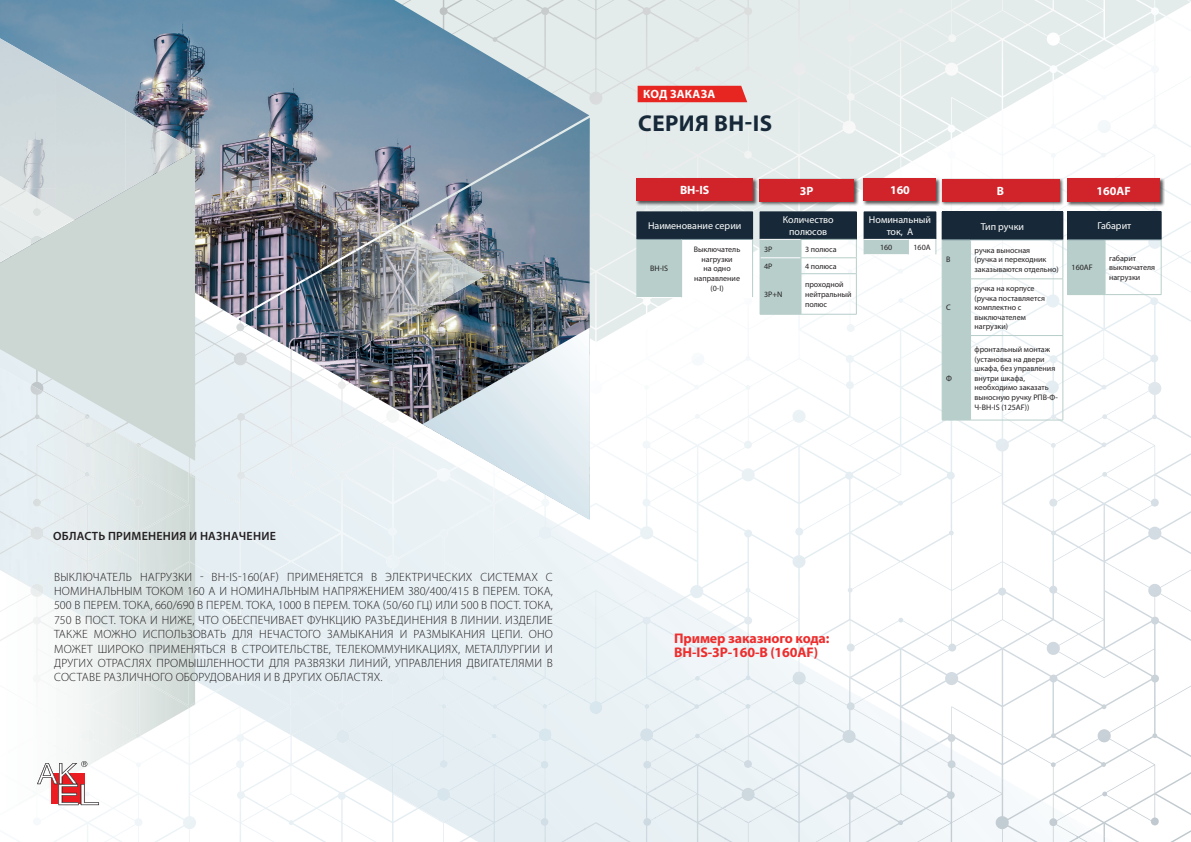
<style>
.page{position:relative;width:1191px;height:842px;background:#fff}
.page>*{position:absolute;margin:0;border:0;box-sizing:border-box;transform-origin:0 0}
.Pod{font:700 23px "Myriad Pro";letter-spacing:.02em;color:#172938}
.t1{font:700 14px "Myriad Pro";letter-spacing:-.01em;color:#ee2d2d}
.Pod-2{font:300 12px/14.4px "Myriad Pro";letter-spacing:.02em;color:#231f20;text-align:justify}
.Pod-3{font:600 12px "Myriad Pro";letter-spacing:.02em;color:#231f20}
.Pod-4{font:700 12px "Myriad Pro";color:#fff}
.t2{font:10px/12px "Myriad Pro";color:#fff;text-align:center}
.t3{font:8px/9.6px "Myriad Pro";color:#231f20}
</style>
<div class="page">
<img style="left:300px;top:580px;width:70px;height:201px">
<img style="left:370px;top:779px;width:38px;height:42px">
<img style="left:195px;top:500px;width:1px;height:64px">
<img style="left:726px;top:616px;width:64px;height:226px">
<img style="left:789px;top:656px;width:71px;height:186px">
<img style="left:902px;top:696px;width:23px;height:24px">
<img style="left:986px;top:756px;width:33px;height:19px">
<img style="left:1041px;top:796px;width:62px;height:33px">
<svg style="left:233px;top:0;width:958px;height:401px"></svg>
<img style="left:195px;top:318px;width:38px;height:182px">
<div style="left:232px;top:350px;width:70px;height:230px;background:#e5eef3"></div>
<div style="left:302px;top:519px;width:71px;height:234px;background:#e5eef3"></div>
<div style="left:373px;top:519px;width:35px;height:275px;background:#e6eff3"></div>
<img style="left:408px;top:519px;width:70px;height:318px">
<div style="left:478px;top:520px;width:72px;height:322px;background:#e7f0f4"></div>
<div style="left:549px;top:524px;width:36px;height:318px;background:#e9f1f5"></div>
<div style="left:195px;top:564px;width:38px;height:120px;background:#e3edf2"></div>
<img style="left:584px;top:553px;width:72px;height:235px">
<img style="left:232px;top:579px;width:36px;height:142px">
<img style="left:654px;top:595px;width:72px;height:247px">
<div style="left:267px;top:618px;width:36px;height:118px;background:#e4eef3"></div>
<img style="left:724px;top:626px;width:72px;height:196px">
<img style="left:795px;top:662px;width:36px;height:180px">
<img style="left:214px;top:683px;width:19px;height:9px">
<img style="left:830px;top:691px;width:72px;height:151px">
<img style="left:901px;top:720px;width:71px;height:122px">
<img style="left:367px;top:752px;width:7px;height:27px">
<img style="left:971px;top:775px;width:35px;height:67px">
<img style="left:619px;top:786px;width:37px;height:56px">
<img style="left:1006px;top:800px;width:72px;height:42px">
<img style="left:584px;top:822px;width:36px;height:15px">
<img style="left:724px;top:821px;width:28px;height:21px">
<img style="left:1076px;top:829px;width:29px;height:13px">
<img style="left:0;top:0;width:589px;height:318px">
<img style="left:238px;top:118px;width:352px;height:401px">
<img style="left:56px;top:678px;width:139px;height:137px">
<img style="left:0;top:461px;width:195px;height:217px">
<img style="left:0;top:38px;width:56px;height:113px">
<img style="left:56px;top:70px;width:70px;height:81px">
<img style="left:125px;top:110px;width:36px;height:41px">
<img style="left:160px;top:130px;width:35px;height:21px">
<svg style="left:0;top:151px;width:195px;height:310px;fill:#ccd6d3"></svg>
<svg style="left:422px;top:328px;width:168px;height:192px"></svg>
<img style="left:322px;top:182px;width:75px;height:45px">
<img style="left:322px;top:227px;width:131px;height:106px">
<img style="left:452px;top:257px;width:33px;height:37px">
<img style="left:322px;top:333px;width:63px;height:35px">
<svg style="left:37px;top:761px;width:62px;height:44px"></svg>
<div style="left:637px;top:86px;width:110px;height:16px;background:#e72621"></div>
<div style="left:637px;top:212px;width:115px;height:27px;background:#172938"></div>
<div style="left:637px;top:239px;width:44px;height:58px;background:#b7ceca"></div>
<div style="left:681px;top:239px;width:71px;height:58px;background:#fff"></div>
<svg style="left:636px;top:212px;width:1px;height:27px"></svg>
<hr style="left:636px;top:239px;width:45px;height:1px;background:#78919a">
<hr style="left:681px;top:239px;width:72px;height:1px;background:#78919a">
<hr style="left:636px;top:240px;width:1px;height:57px;background:#b7ceca">
<hr style="left:681px;top:240px;width:1px;height:57px;background:#b7ceca">
<hr style="left:752px;top:240px;width:1px;height:57px;background:#b7ceca">
<hr style="left:636px;top:297px;width:45px;height:1px;background:#fff">
<hr style="left:681px;top:297px;width:72px;height:1px;background:#fff">
<svg style="left:752px;top:212px;width:1px;height:27px"></svg>
<div style="left:635px;top:178px;width:123px;height:28px;background:#231f20;opacity:.75"></div>
<div style="left:636px;top:179px;width:117px;height:22px;background:#d1232a"></div>
<div style="left:758px;top:178px;width:101px;height:28px;background:#231f20;opacity:.75"></div>
<div style="left:759px;top:179px;width:94px;height:22px;background:#d1232a"></div>
<div style="left:760px;top:212px;width:96px;height:27px;background:#172938"></div>
<hr style="left:800px;top:239px;width:56px;height:1px;background:#b7ceca">
<hr style="left:800px;top:258px;width:56px;height:1px;background:#b7ceca">
<div style="left:760px;top:238px;width:41px;height:76px;background:#b7ceca"></div>
<svg style="left:856px;top:212px;width:1px;height:61px"></svg>
<hr style="left:760px;top:273px;width:41px;height:1px;background:#b7ceca">
<hr style="left:760px;top:274px;width:1px;height:40px;background:#b7ceca">
<hr style="left:801px;top:273px;width:55px;height:1px;background:#b7ceca">
<hr style="left:800px;top:274px;width:1px;height:40px;background:#b7ceca">
<hr style="left:856px;top:274px;width:1px;height:40px;background:#b7ceca">
<hr style="left:760px;top:314px;width:41px;height:1px;background:#b7ceca">
<hr style="left:801px;top:314px;width:55px;height:1px;background:#b7ceca">
<div style="left:862px;top:178px;width:79px;height:28px;background:#231f20;opacity:.75"></div>
<div style="left:864px;top:179px;width:72px;height:22px;background:#d1232a"></div>
<div style="left:864px;top:212px;width:72px;height:27px;background:#172938"></div>
<div style="left:864px;top:239px;width:44px;height:16px;background:#b7ceca"></div>
<hr style="left:864px;top:239px;width:44px;height:1px;background:#fff">
<hr style="left:864px;top:254px;width:44px;height:1px;background:#fff">
<svg style="left:908px;top:238px;width:28px;height:17px"></svg>
<div style="left:942px;top:212px;width:120px;height:28px;background:#172938"></div>
<hr style="left:970px;top:211px;width:93px;height:1px;background:#172938">
<hr style="left:970px;top:240px;width:93px;height:1px;background:#78919a">
<hr style="left:970px;top:240px;width:1px;height:39px;background:#b7ceca">
<hr style="left:1062px;top:240px;width:1px;height:39px;background:#b7ceca">
<hr style="left:970px;top:279px;width:93px;height:1px;background:#b7ceca">
<hr style="left:970px;top:279px;width:1px;height:56px;background:#b7ceca">
<hr style="left:1062px;top:279px;width:1px;height:56px;background:#b7ceca">
<hr style="left:970px;top:335px;width:93px;height:1px;background:#b7ceca">
<hr style="left:970px;top:336px;width:1px;height:84px;background:#b7ceca">
<hr style="left:1062px;top:336px;width:1px;height:84px;background:#b7ceca">
<svg style="left:942px;top:211px;width:28px;height:210px"></svg>
<hr style="left:970px;top:420px;width:93px;height:1px;background:#b7ceca">
<div style="left:940px;top:178px;width:124px;height:28px;background:#231f20;opacity:.75"></div>
<div style="left:942px;top:179px;width:117px;height:22px;background:#d1232a"></div>
<div style="left:1067px;top:212px;width:94px;height:28px;background:#172938"></div>
<div style="left:1067px;top:240px;width:38px;height:55px;background:#b7ceca"></div>
<hr style="left:1067px;top:211px;width:38px;height:1px;background:#172938">
<svg style="left:1062px;top:212px;width:5px;height:28px"></svg>
<hr style="left:1105px;top:211px;width:56px;height:1px;background:#172938">
<hr style="left:1067px;top:239px;width:38px;height:1px;background:#78919a">
<hr style="left:1105px;top:239px;width:56px;height:1px;background:#78919a">
<hr style="left:1160px;top:240px;width:1px;height:54px;background:#b7ceca">
<hr style="left:1105px;top:294px;width:56px;height:1px;background:#b7ceca">
<div style="left:1066px;top:178px;width:98px;height:29px;background:#231f20;opacity:.75"></div>
<div style="left:1067px;top:179px;width:93px;height:23px;background:#d1232a"></div>
<p class="Pod-3" style="left:53px;top:528px;width:224px">ОБЛАСТЬ ПРИМЕНЕНИЯ И НАЗНАЧЕНИЕ</p>
<p class="Pod-2" style="left:54px;top:570px;width:500px">ВЫКЛЮЧАТЕЛЬ НАГРУЗКИ - ВН-IS-160(AF) ПРИМЕНЯЕТСЯ В ЭЛЕКТРИЧЕСКИХ СИСТЕМАХ С НОМИНАЛЬНЫМ ТОКОМ 160 А И НОМИНАЛЬНЫМ НАПРЯЖЕНИЕМ 380/400/415 В ПЕРЕМ. ТОКА, 500 В ПЕРЕМ. ТОКА, 660/690 В ПЕРЕМ. ТОКА, 1000 В ПЕРЕМ. ТОКА (50/60 ГЦ) ИЛИ 500 В ПОСТ. ТОКА, 750 В ПОСТ. ТОКА И НИЖЕ, ЧТО ОБЕСПЕЧИВАЕТ ФУНКЦИЮ РАЗЪЕДИНЕНИЯ В ЛИНИИ. ИЗДЕЛИЕ ТАКЖЕ МОЖНО ИСПОЛЬЗОВАТЬ ДЛЯ НЕЧАСТОГО ЗАМЫКАНИЯ И РАЗМЫКАНИЯ ЦЕПИ. ОНО МОЖЕТ ШИРОКО ПРИМЕНЯТЬСЯ В СТРОИТЕЛЬСТВЕ, ТЕЛЕКОММУНИКАЦИЯХ, МЕТАЛЛУРГИИ И ДРУГИХ ОТРАСЛЯХ ПРОМЫШЛЕННОСТИ ДЛЯ РАЗВЯЗКИ ЛИНИЙ, УПРАВЛЕНИЯ ДВИГАТЕЛЯМИ В СОСТАВЕ РАЗЛИЧНОГО ОБОРУДОВАНИЯ И В ДРУГИХ ОБЛАСТЯХ.</p>
<p class="Pod-4" style="left:643px;top:86px;width:74px">КОД ЗАКАЗА</p>
<p class="Pod" style="left:638px;top:108px;width:135px">СЕРИЯ BH-IS</p>
<p class="Pod-4" style="left:680px;top:182px;width:31px">ВН-IS</p>
<p class="Pod-4" style="left:800px;top:183px;width:15px">3P</p>
<p class="t2" style="left:783px;top:214px;width:52px">Количество полюсов</p>
<p class="t3" style="left:764px;top:244px;width:10px">3P</p>
<p class="t3" style="left:805px;top:244px;width:33px">3 полюса</p>
<p class="t3" style="left:764px;top:261px;width:10px">4P</p>
<p class="t3" style="left:805px;top:261px;width:33px">4 полюса</p>
<p class="t3" style="left:764px;top:289px;width:20px">3P+N</p>
<p class="t3" style="left:805px;top:280px;width:48px">проходной нейтральный полюс</p>
<p class="t2" style="left:648px;top:220px;width:95px">Наименование серии</p>
<p class="t3" style="left:650px;top:264px;width:19px">ВН-IS</p>
<p class="t3" style="left:694px;top:245px;width:48px;text-align:center">Выключатель нагрузки</p>
<p class="t3" style="left:703px;top:264px;width:29px">на одно</p>
<p class="t3" style="left:694px;top:273px;width:47px">направление</p>
<p class="t3" style="left:710px;top:283px;width:15px">(0-I)</p>
<p class="Pod-4" style="left:890px;top:183px;width:21px">160</p>
<p class="t2" style="left:869px;top:214px;width:63px">Номинальный ток, А</p>
<p class="t3" style="left:880px;top:242px;width:14px">160</p>
<p class="t3" style="left:913px;top:242px;width:19px">160A</p>
<p class="Pod-4" style="left:997px;top:183px;width:9px">B</p>
<p class="t2" style="left:981px;top:220px;width:45px">Тип ручки</p>
<p class="t3" style="left:946px;top:255px;width:6px">B</p>
<p class="t3" style="left:974px;top:245px;width:86px">ручка выносная<br>(ручка и переходник заказываются отдельно)</p>
<p class="t3" style="left:946px;top:303px;width:6px">C</p>
<p class="t3" style="left:974px;top:283px;width:72px">ручка на корпусе (ручка поставляется комплектно с выключателем нагрузки)</p>
<p class="t3" style="left:946px;top:373px;width:7px">Ф</p>
<p class="t3" style="left:974px;top:344px;width:85px">фронтальный монтаж (установка на двери шкафа, без управления внутри шкафа, необходимо заказать выносную ручку РПВ-Ф-<br>Ч-ВН-IS (125AF))</p>
<p class="Pod-4" style="left:1096px;top:183px;width:36px">160AF</p>
<p class="t2" style="left:1097px;top:220px;width:35px">Габарит</p>
<p class="t3" style="left:1071px;top:263px;width:23px">160AF</p>
<p class="t3" style="left:1109px;top:253px;width:48px">габарит выключателя нагрузки</p>
<p class="t1" style="left:674px;top:629px;width:157px">Пример заказного кода:</p>
<p class="t1" style="left:674px;top:643px;width:145px">ВН-IS-3P-160-В (160AF)</p>
</div>
